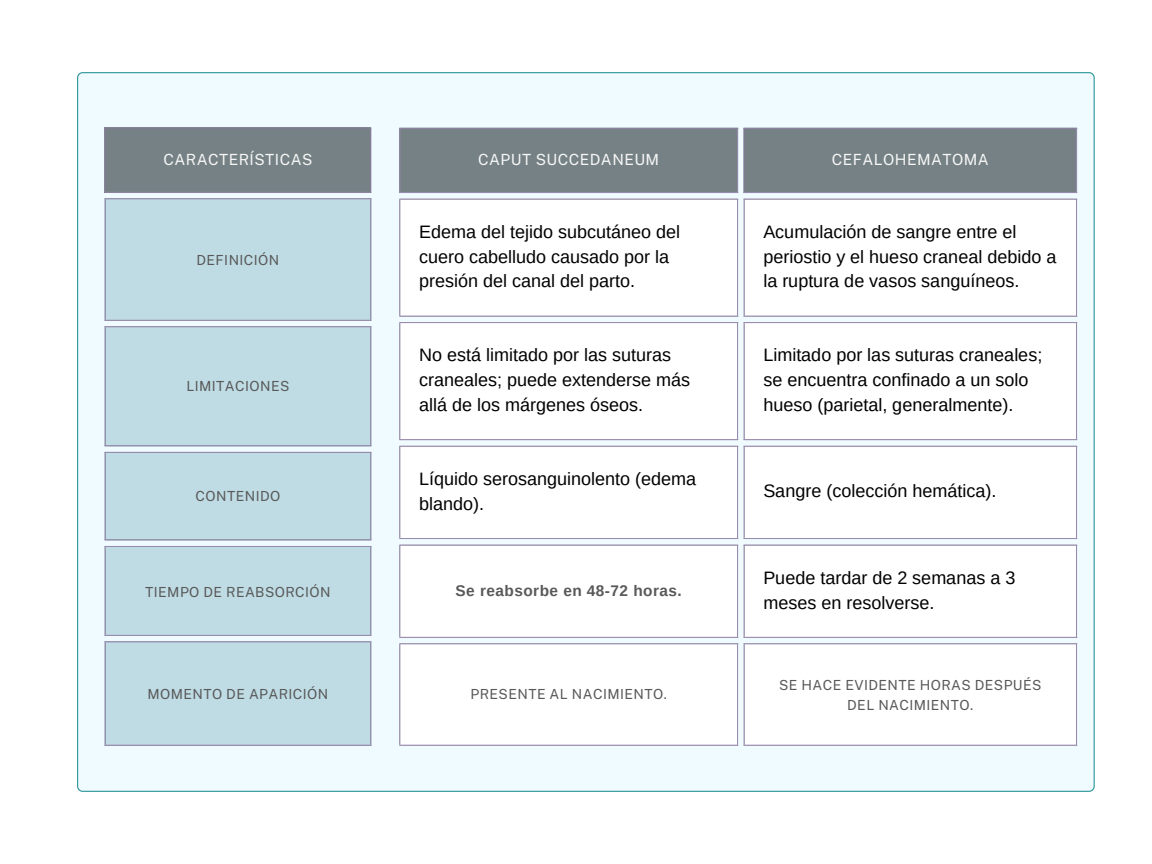
<style>
.page{position:relative;width:1152px;height:864px;background:#fff}
.page>*{position:absolute;margin:0;border:0;box-sizing:border-box;transform-origin:0 0}
.t1{font:18px/24.8px "Arimo";color:#000}
.t2{font:15.45px "Public Sans";letter-spacing:.03em;color:#f6f6f6}
.t3{font:700 15.45px "Arimo";letter-spacing:.03em;color:#595959}
.t4{font:13.95px/19.2px "Public Sans";letter-spacing:.03em;color:#595959;text-align:center}
</style>
<div class="page">
<div style="left:77px;top:72px;width:1018px;height:720px;background:#effbff"></div>
<div style="left:400px;top:128px;width:676px;height:65px;background:#758184"></div>
<svg style="left:399px;top:198px;width:678px;height:548px"></svg>
<hr style="left:399px;top:129px;width:1px;height:63px;background:#988aad">
<hr style="left:737px;top:129px;width:1px;height:63px;background:#988aad">
<hr style="left:399px;top:128px;width:339px;height:1px;background:#988aad">
<hr style="left:399px;top:192px;width:339px;height:1px;background:#988aad">
<hr style="left:744px;top:129px;width:1px;height:63px;background:#988aad">
<hr style="left:1076px;top:129px;width:1px;height:63px;background:#988aad">
<hr style="left:744px;top:128px;width:333px;height:1px;background:#988aad">
<hr style="left:744px;top:192px;width:333px;height:1px;background:#988aad">
<hr style="left:399px;top:200px;width:1px;height:116px;background:#988aad">
<hr style="left:737px;top:200px;width:1px;height:116px;background:#988aad">
<hr style="left:399px;top:198px;width:339px;height:2px;background:#988aad">
<hr style="left:399px;top:316px;width:339px;height:1px;background:#988aad">
<hr style="left:744px;top:200px;width:1px;height:116px;background:#988aad">
<hr style="left:1076px;top:200px;width:1px;height:116px;background:#988aad">
<hr style="left:744px;top:198px;width:333px;height:2px;background:#988aad">
<hr style="left:744px;top:316px;width:333px;height:1px;background:#988aad">
<hr style="left:399px;top:323px;width:1px;height:116px;background:#988aad">
<hr style="left:737px;top:323px;width:1px;height:116px;background:#988aad">
<hr style="left:399px;top:322px;width:339px;height:1px;background:#988aad">
<hr style="left:399px;top:439px;width:339px;height:1px;background:#988aad">
<hr style="left:744px;top:323px;width:1px;height:116px;background:#988aad">
<hr style="left:1076px;top:323px;width:1px;height:116px;background:#988aad">
<hr style="left:744px;top:322px;width:333px;height:1px;background:#988aad">
<hr style="left:744px;top:439px;width:333px;height:1px;background:#988aad">
<hr style="left:399px;top:447px;width:1px;height:91px;background:#988aad">
<hr style="left:737px;top:447px;width:1px;height:91px;background:#988aad">
<hr style="left:399px;top:446px;width:339px;height:1px;background:#988aad">
<hr style="left:399px;top:538px;width:339px;height:1px;background:#988aad">
<hr style="left:744px;top:447px;width:1px;height:91px;background:#988aad">
<hr style="left:1076px;top:447px;width:1px;height:91px;background:#988aad">
<hr style="left:744px;top:446px;width:333px;height:1px;background:#988aad">
<hr style="left:744px;top:538px;width:333px;height:1px;background:#988aad">
<hr style="left:399px;top:546px;width:1px;height:91px;background:#988aad">
<hr style="left:737px;top:546px;width:1px;height:91px;background:#988aad">
<hr style="left:399px;top:544px;width:339px;height:2px;background:#988aad">
<hr style="left:399px;top:637px;width:339px;height:1px;background:#988aad">
<hr style="left:744px;top:546px;width:1px;height:91px;background:#988aad">
<hr style="left:1076px;top:546px;width:1px;height:91px;background:#988aad">
<hr style="left:744px;top:544px;width:333px;height:2px;background:#988aad">
<hr style="left:744px;top:637px;width:333px;height:1px;background:#988aad">
<hr style="left:399px;top:644px;width:1px;height:101px;background:#988aad">
<hr style="left:737px;top:644px;width:1px;height:101px;background:#988aad">
<hr style="left:399px;top:643px;width:339px;height:1px;background:#988aad">
<hr style="left:399px;top:745px;width:339px;height:1px;background:#988aad">
<hr style="left:744px;top:644px;width:1px;height:101px;background:#988aad">
<hr style="left:1076px;top:644px;width:1px;height:101px;background:#988aad">
<hr style="left:744px;top:643px;width:333px;height:1px;background:#988aad">
<hr style="left:744px;top:745px;width:333px;height:1px;background:#988aad">
<div style="left:105px;top:128px;width:266px;height:65px;background:#758184"></div>
<div style="left:105px;top:199px;width:266px;height:546px;background:#bfdce5"></div>
<hr style="left:105px;top:129px;width:1px;height:63px;background:#988aad">
<hr style="left:370px;top:129px;width:1px;height:63px;background:#988aad">
<hr style="left:105px;top:128px;width:266px;height:1px;background:#988aad">
<hr style="left:105px;top:192px;width:266px;height:1px;background:#988aad">
<hr style="left:105px;top:199px;width:1px;height:121px;background:#988aad">
<hr style="left:370px;top:199px;width:1px;height:121px;background:#988aad">
<hr style="left:105px;top:198px;width:266px;height:1px;background:#988aad">
<hr style="left:105px;top:320px;width:266px;height:1px;background:#988aad">
<hr style="left:105px;top:327px;width:1px;height:118px;background:#988aad">
<hr style="left:370px;top:327px;width:1px;height:118px;background:#988aad">
<hr style="left:105px;top:326px;width:266px;height:1px;background:#988aad">
<hr style="left:105px;top:445px;width:266px;height:1px;background:#988aad">
<hr style="left:105px;top:453px;width:1px;height:86px;background:#988aad">
<hr style="left:370px;top:453px;width:1px;height:86px;background:#988aad">
<hr style="left:105px;top:452px;width:266px;height:1px;background:#988aad">
<hr style="left:105px;top:539px;width:266px;height:2px;background:#988aad">
<hr style="left:105px;top:547px;width:1px;height:88px;background:#988aad">
<hr style="left:370px;top:547px;width:1px;height:88px;background:#988aad">
<hr style="left:105px;top:546px;width:266px;height:1px;background:#988aad">
<hr style="left:105px;top:635px;width:266px;height:1px;background:#988aad">
<hr style="left:105px;top:642px;width:1px;height:103px;background:#988aad">
<hr style="left:370px;top:642px;width:1px;height:103px;background:#988aad">
<hr style="left:105px;top:641px;width:266px;height:1px;background:#988aad">
<hr style="left:105px;top:745px;width:266px;height:1px;background:#988aad">
<p class="t2" style="left:163px;top:150px;width:151px">CARACTERÍSTICAS</p>
<p class="t4" style="left:197px;top:250px;width:84px">DEFINICIÓN</p>
<p class="t4" style="left:186px;top:377px;width:104px">LIMITACIONES</p>
<p class="t4" style="left:196px;top:487px;width:86px">CONTENIDO</p>
<p class="t4" style="left:145px;top:582px;width:187px">TIEMPO DE REABSORCIÓN</p>
<p class="t4" style="left:147px;top:684px;width:182px">MOMENTO DE APARICIÓN</p>
<p class="t2" style="left:478px;top:150px;width:183px">CAPUT SUCCEDANEUM</p>
<p class="t2" style="left:832px;top:150px;width:159px">CEFALOHEMATOMA</p>
<p class="t1" style="left:419px;top:219px;width:263px">Edema del tejido subcutáneo del cuero cabelludo causado por la presión del canal del parto.</p>
<p class="t1" style="left:763px;top:219px;width:295px">Acumulación de sangre entre el periostio y el hueso craneal debido a la ruptura de vasos sanguíneos.</p>
<p class="t1" style="left:419px;top:343px;width:273px">No está limitado por las suturas craneales; puede extenderse más allá de los márgenes óseos.</p>
<p class="t1" style="left:763px;top:343px;width:280px">Limitado por las suturas craneales; se encuentra confinado a un solo hueso (parietal, generalmente).</p>
<p class="t1" style="left:419px;top:466px;width:279px">Líquido serosanguinolento (edema blando).</p>
<p class="t3" style="left:456px;top:582px;width:228px">Se reabsorbe en 48-72 horas.</p>
<p class="t1" style="left:763px;top:479px;width:234px">Sangre (colección hemática).</p>
<p class="t1" style="left:763px;top:565px;width:254px">Puede tardar de 2 semanas a 3 meses en resolverse.</p>
<p class="t4" style="left:471px;top:685px;width:198px">PRESENTE AL NACIMIENTO.</p>
<p class="t4" style="left:779px;top:676px;width:264px">SE HACE EVIDENTE HORAS DESPUÉS<br>DEL NACIMIENTO.</p>
</div>
